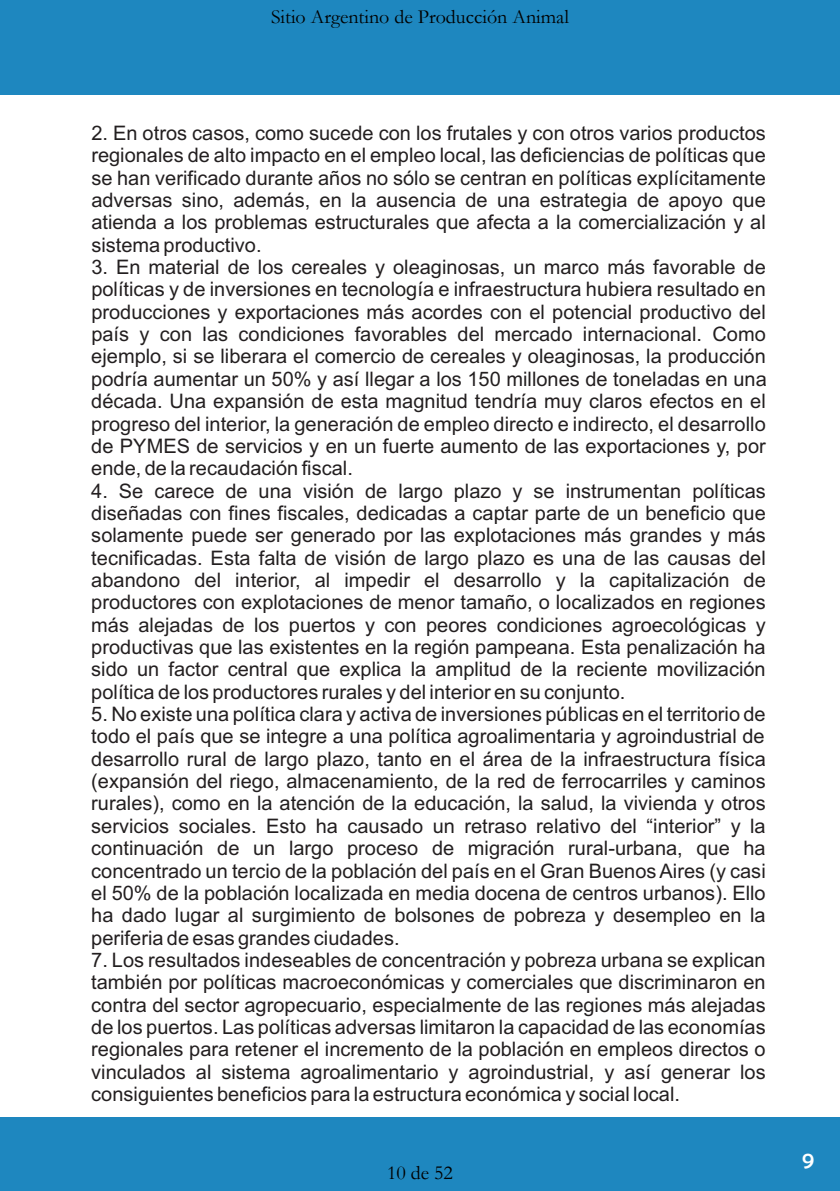
<style>
.page{position:relative;width:840px;height:1191px;background:#fff}
.page>*{position:absolute;margin:0;border:0;box-sizing:border-box;transform-origin:0 0}
.t1{font:24px "Berlin Sans FB";color:#fff}
.t2{font:20px/22.4px "Arial";color:#231f20;text-align:justify}
.t3{font:20px "Garamond";color:#000}
</style>
<div class="page">
<div style="left:0;top:0;width:839px;height:94px;background:#1e87bf"></div>
<div style="left:0;top:1116px;width:839px;height:74px;background:#1e87bf"></div>
<p class="t3" style="left:271px;top:3px;width:299px">Sitio Argentino de Producción Animal</p>
<p class="t2" style="left:91px;top:124px;width:675px">2. En otros casos, como sucede con los frutales y con otros varios productos regionales de alto impacto en el empleo local, las deficiencias de políticas que se han verificado durante años no sólo se centran en políticas explícitamente adversas sino, además, en la ausencia de una estrategia de apoyo que atienda a los problemas estructurales que afecta a la comercialización y al sistema productivo.</p>
<p class="t2" style="left:91px;top:258px;width:676px">3. En material de los cereales y oleaginosas, un marco más favorable de políticas y de inversiones en tecnología e infraestructura hubiera resultado en producciones y exportaciones más acordes con el potencial productivo del país y con las condiciones favorables del mercado internacional. Como ejemplo, si se liberara el comercio de cereales y oleaginosas, la producción podría aumentar un 50% y así llegar a los 150 millones de toneladas en una década. Una expansión de esta magnitud tendría muy claros efectos en el progreso del interior, la generación de empleo directo e indirecto, el desarrollo de PYMES de servicios y en un fuerte aumento de las exportaciones y, por ende, de la recaudación fiscal.</p>
<p class="t2" style="left:91px;top:481px;width:675px">4. Se carece de una visión de largo plazo y se instrumentan políticas diseñadas con fines fiscales, dedicadas a captar parte de un beneficio que solamente puede ser generado por las explotaciones más grandes y más tecnificadas. Esta falta de visión de largo plazo es una de las causas del abandono del interior, al impedir el desarrollo y la capitalización de productores con explotaciones de menor tamaño, o localizados en regiones más alejadas de los puertos y con peores condiciones agroecológicas y productivas que las existentes en la región pampeana. Esta penalización ha sido un factor central que explica la amplitud de la reciente movilización política de los productores rurales y del interior en su conjunto.</p>
<p class="t2" style="left:91px;top:704px;width:675px">5. No existe una política clara y activa de inversiones públicas en el territorio de todo el país que se integre a una política agroalimentaria y agroindustrial de desarrollo rural de largo plazo, tanto en el área de la infraestructura física (expansión del riego, almacenamiento, de la red de ferrocarriles y caminos rurales), como en la atención de la educación, la salud, la vivienda y otros servicios sociales. Esto ha causado un retraso relativo del “interior” y la continuación de un largo proceso de migración rural-urbana, que ha concentrado un tercio de la población del país en el Gran Buenos Aires (y casi el 50% de la población localizada en media docena de centros urbanos). Ello ha dado lugar al surgimiento de bolsones de pobreza y desempleo en la periferia de esas grandes ciudades.</p>
<p class="t2" style="left:91px;top:950px;width:675px">7. Los resultados indeseables de concentración y pobreza urbana se explican también por políticas macroeconómicas y comerciales que discriminaron en contra del sector agropecuario, especialmente de las regiones más alejadas de los puertos. Las políticas adversas limitaron la capacidad de las economías regionales para retener el incremento de la población en empleos directos o vinculados al sistema agroalimentario y agroindustrial, y así generar los consiguientes beneficios para la estructura económica y social local.</p>
<p class="t3" style="left:387px;top:1159px;width:67px">10 de 52</p>
<p class="t1" style="left:801px;top:1146px;width:14px">9</p>
</div>
